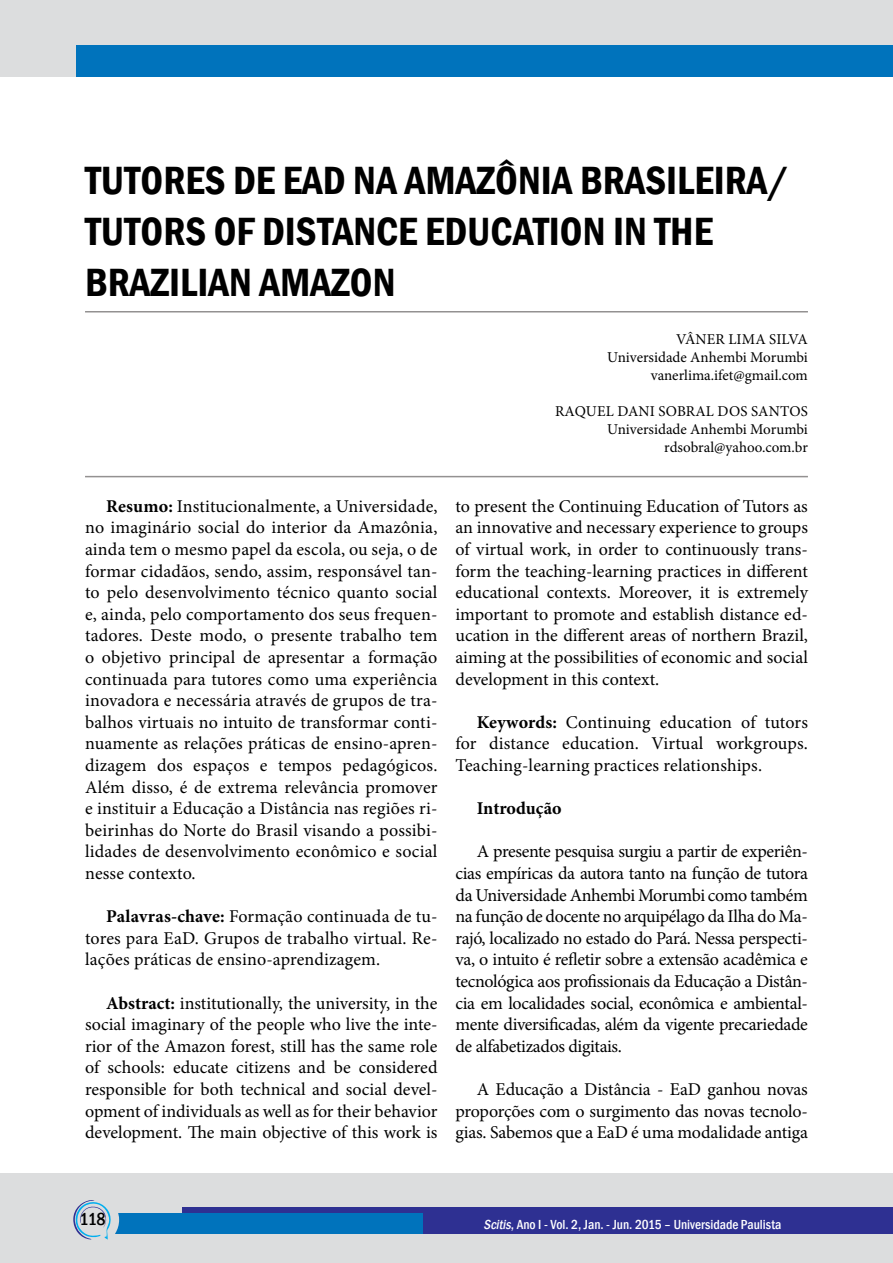
<style>
.page{position:relative;width:893px;height:1263px;background:#fff}
.page>*{position:absolute;margin:0;border:0;box-sizing:border-box;transform-origin:0 0}
.t1{font:600 condensed 40.5px/51px "Franklin Gothic";color:#000}
.t2{font:18px/21.6px "Minion Pro";color:#000;text-align:justify}
.t3{font:700 18px "Minion Pro";letter-spacing:-.005em;color:#000}
.t4{font:500 condensed 18px "Franklin Gothic";color:#000}
.t5{font:15px/18px "Minion Pro";color:#000;text-align:right}
.t6{font:500 condensed 13.5px "Franklin Gothic";color:#fff}
.s1{font-weight:700}
.s2{font-style:italic}
</style>
<div class="page">
<div style="left:0;top:0;width:893px;height:77px;background:#dcddde"></div>
<div style="left:77px;top:45px;width:816px;height:32px;background:#0073bc"></div>
<div style="left:0;top:1174px;width:893px;height:89px;background:#dcddde"></div>
<div style="left:182px;top:1208px;width:711px;height:26px;background:#2e3092"></div>
<div style="left:115px;top:1214px;width:308px;height:20px;background:#0073bc"></div>
<svg style="left:73px;top:1200px;width:46px;height:40px"></svg>
<hr style="left:85px;top:311px;width:723px;height:1px;background:#939191">
<hr style="left:85px;top:476px;width:723px;height:1px;background:#939191">
<h1 class="t1" style="left:85px;top:155px;width:705px">TUTORES DE EAD NA AMAZÔNIA BRASILEIRA/<br>TUTORS OF DISTANCE EDUCATION IN THE<br>BRAZILIAN AMAZON</h1>
<p class="t5" style="left:607px;top:330px;width:202px">VÂNER LIMA SILVA<br>Universidade Anhembi Morumbi vanerlima.ifet@gmail.com</p>
<p class="t5" style="left:555px;top:402px;width:254px">RAQUEL DANI SOBRAL DOS SANTOS<br>Universidade Anhembi Morumbi rdsobral@yahoo.com.br</p>
<p class="t2" style="left:85px;top:495px;width:354px;text-indent:21px"><span class="s1">Resumo:</span> Institucionalmente, a Universidade, no imaginário social do interior da Amazônia, ainda tem o mesmo papel da escola, ou seja, o de formar cidadãos, sendo, assim, responsável tan&shy;to pelo desenvolvimento técnico quanto social e, ainda, pelo comportamento dos seus frequen&shy;tadores. Deste modo, o presente trabalho tem o objetivo principal de apresentar a formação continuada para tutores como uma experiência inovadora e necessária através de grupos de tra&shy;balhos virtuais no intuito de transformar conti&shy;nuamente as relações práticas de ensino-apren&shy;dizagem dos espaços e tempos pedagógicos.<br>Além disso, é de extrema relevância promover e instituir a Educação a Distância nas regiões ri&shy;beirinhas do Norte do Brasil visando a possibi&shy;lidades de desenvolvimento econômico e social nesse contexto.</p>
<p class="t2" style="left:85px;top:906px;width:354px;text-indent:21px"><span class="s1">Palavras-chave:</span> Formação continuada de tu&shy;tores para EaD. Grupos de trabalho virtual. Re&shy;lações práticas de ensino-aprendizagem.</p>
<p class="t2" style="left:85px;top:992px;width:354px;text-indent:21px"><span class="s1">Abstract:</span> institutionally, the university, in the social imaginary of the people who live the inte&shy;rior of the Amazon forest, still has the same role of schools: educate citizens and be considered responsible for both technical and social devel&shy;opment of individuals as well as for their behavior development. The main objective of this work is</p>
<p class="t2" style="left:455px;top:495px;width:354px">to present the Continuing Education of Tutors as an innovative and necessary experience to groups of virtual work, in order to continuously trans&shy;form the teaching-learning practices in different educational contexts. Moreover, it is extremely important to promote and establish distance ed&shy;ucation in the different areas of northern Brazil, aiming at the possibilities of economic and social development in this context.</p>
<p class="t2" style="left:455px;top:711px;width:354px;text-indent:21px"><span class="s1">Keywords:</span> Continuing education of tutors for distance education. Virtual workgroups.<br>Teaching-learning practices relationships.</p>
<p class="t3" style="left:477px;top:796px;width:86px">Introdução</p>
<p class="t2" style="left:455px;top:841px;width:354px;text-indent:21px">A presente pesquisa surgiu a partir de experiên&shy;cias empíricas da autora tanto na função de tutora da Universidade Anhembi Morumbi como também na função de docente no arquipélago da Ilha do Ma&shy;rajó, localizado no estado do Pará. Nessa perspecti&shy;va, o intuito é refletir sobre a extensão acadêmica e tecnológica aos profissionais da Educação a Distân&shy;cia em localidades social, econômica e ambiental&shy;mente diversificadas, além da vigente precariedade de alfabetizados digitais.</p>
<p class="t2" style="left:455px;top:1078px;width:354px;text-indent:21px">A Educação a Distância - EaD ganhou novas proporções com o surgimento das novas tecnolo&shy;gias. Sabemos que a EaD é uma modalidade antiga</p>
<p class="t4" style="left:79px;top:1207px;width:28px">118</p>
<p class="t6" style="left:484px;top:1215px;width:299px"><span class="s2">Scitis</span>, Ano I - Vol. 2, Jan. - Jun. 2015 – Universidade Paulista</p>
</div>
